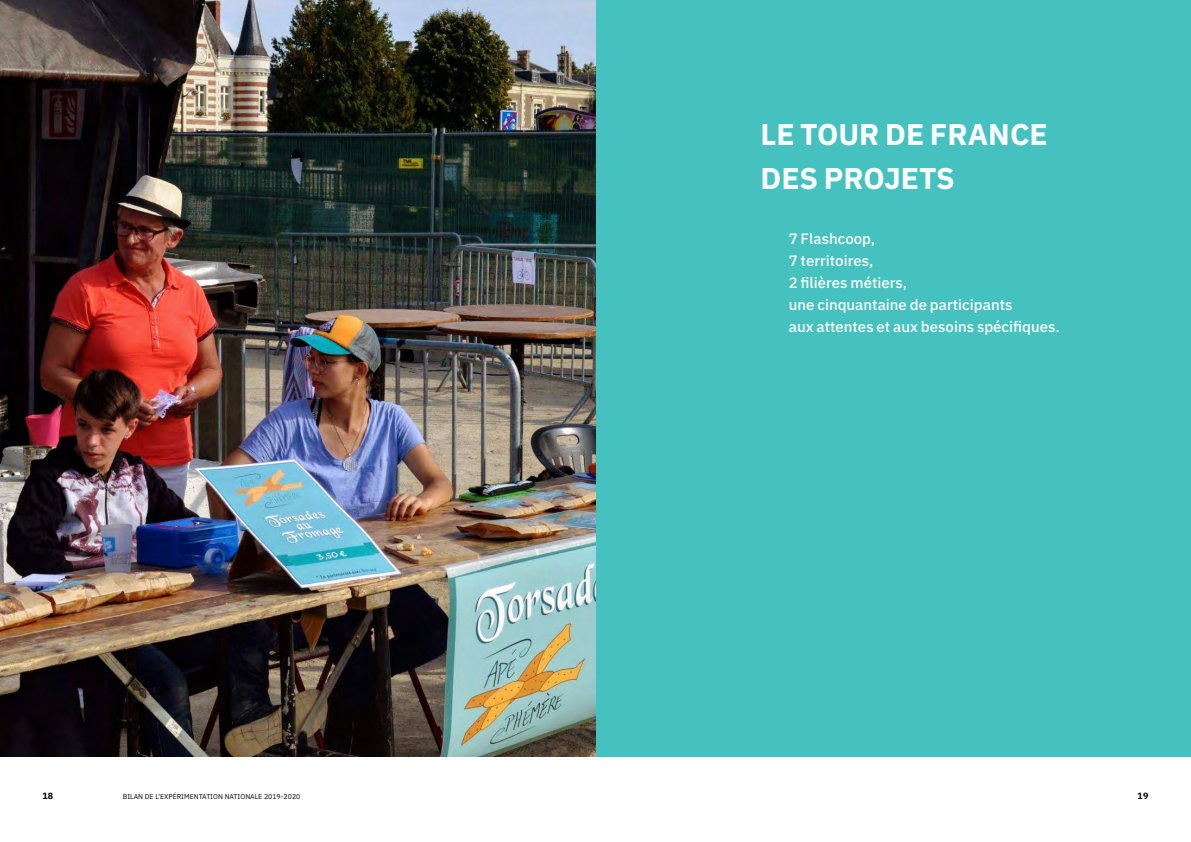
<style>
.page{position:relative;width:1191px;height:842px;background:#fff}
.page>*{position:absolute;margin:0;border:0;box-sizing:border-box;transform-origin:0 0}
.t1{font:700 30px/44px "IBM Plex Sans";color:#fff}
.t2{font:500 15px/22px "IBM Plex Sans";color:#fff}
.t3{font:700 9px "IBM Plex Sans";color:#000}
.t4{font:7px "IBM Plex Sans";color:#000}
</style>
<div class="page">
<div style="left:595px;top:0;width:596px;height:757px;background:#45c2bf"></div>
<img style="left:0;top:0;width:595px;height:757px">
<h1 class="t1" style="left:760px;top:110px;width:289px">LE TOUR DE FRANCE<br>DES PROJETS</h1>
<p class="t2" style="left:789px;top:226px;width:273px">7 Flashcoop,<br>7 territoires,<br>2 filières métiers,<br>une cinquantaine de participants<br>aux attentes et aux besoins spécifiques.</p>
<p class="t3" style="left:43px;top:789px;width:12px">18</p>
<p class="t4" style="left:123px;top:791px;width:179px">BILAN DE L'EXPÉRIMENTATION NATIONALE 2019-2020</p>
<p class="t3" style="left:1137px;top:789px;width:12px">19</p>
</div>
